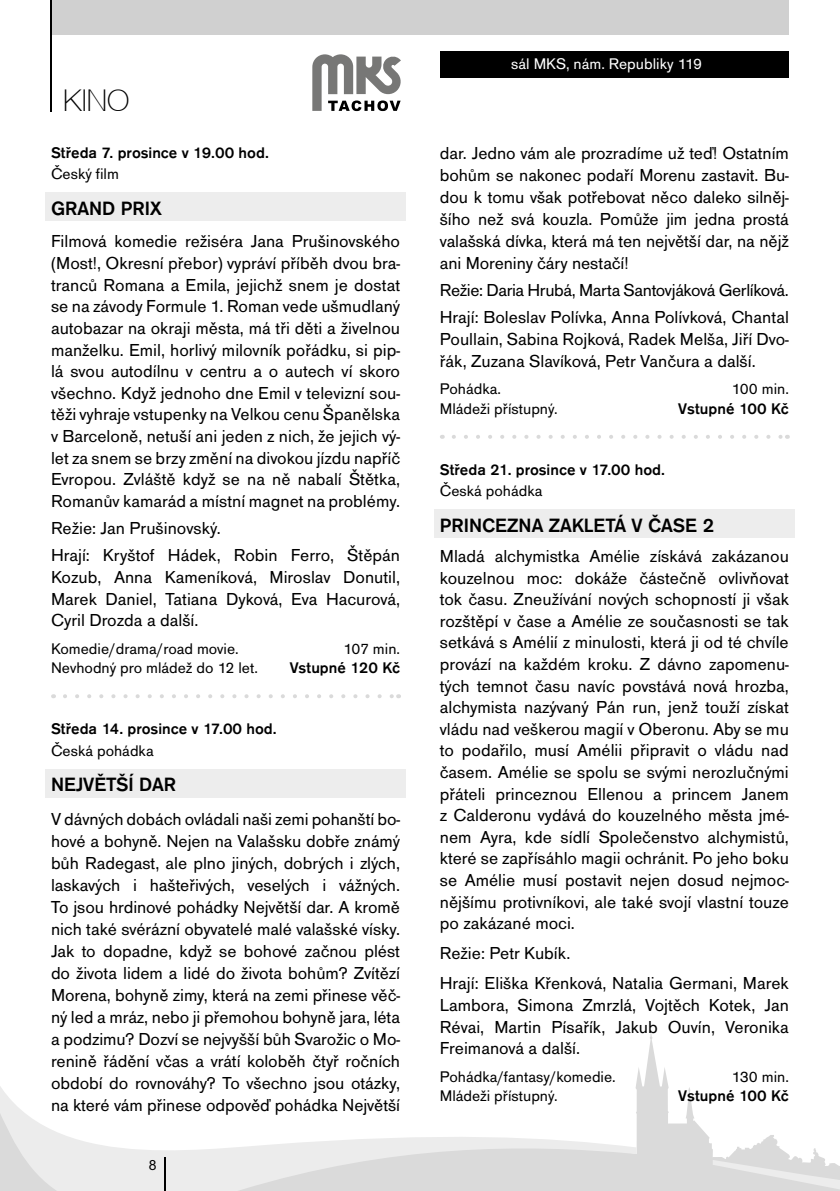
<style>
.page{position:relative;width:840px;height:1191px;background:#fff}
.page>*{position:absolute;margin:0;border:0;box-sizing:border-box;transform-origin:0 0}
.t1{font:100 30px "Helvetica Neue CE";color:#000}
.t2{font:500 20px "Accius TOT";color:#000}
.t3{font:18px/21.6px "Accius TOT";color:#000;text-align:justify}
.t4{font:16px "Accius TOT";color:#000}
.t5{font:500 16px "Accius TOT";color:#000}
.t6{font:16px "Accius TOT";color:#fff}
.t7{font:14px "Arial";color:#000}
</style>
<div class="page">
<svg style="left:636px;top:1070px;width:189px;height:121px"></svg>
<svg style="left:0;top:1086px;width:636px;height:105px"></svg>
<svg style="left:712px;top:1159px;width:127px;height:32px;background:#dedede"></svg>
<hr style="left:165px;top:1157px;width:1px;height:34px;background:#000">
<div style="left:440px;top:51px;width:348px;height:26px;background:#000"></div>
<div style="left:51px;top:0;width:737px;height:34px;background:#d0d0d0"></div>
<hr style="left:51px;top:0;width:1px;height:111px;background:#000">
<svg style="left:312px;top:54px;width:89px;height:57px"></svg>
<div style="left:45px;top:192px;width:360px;height:28px;background:#ededed"></div>
<svg style="left:65px;top:694px;width:327px;height:4px"></svg>
<div style="left:45px;top:769px;width:360px;height:28px;background:#ededed"></div>
<svg style="left:453px;top:435px;width:327px;height:4px"></svg>
<div style="left:434px;top:509px;width:360px;height:29px;background:#ededed"></div>
<h1 class="t1" style="left:63px;top:83px;width:68px">KINO</h1>
<p class="t5" style="left:51px;top:143px;width:219px">Středa 7. prosince v 19.00 hod.</p>
<p class="t4" style="left:51px;top:165px;width:69px">Český film</p>
<p class="t2" style="left:51px;top:197px;width:112px">GRAND PRIX</p>
<p class="t3" style="left:51px;top:231px;width:350px">Filmová komedie režiséra Jana Prušinovského (Most!, Okresní přebor) vypráví příběh dvou bra&shy;tranců Romana a Emila, jejichž snem je dostat se na závody Formule 1. Roman vede ušmudlaný autobazar na okraji města, má tři děti a živelnou manželku. Emil, horlivý milovník pořádku, si pip&shy;lá svou autodílnu v centru a o autech ví skoro všechno. Když jednoho dne Emil v televizní sou&shy;těži vyhraje vstupenky na Velkou cenu Španělska v Barceloně, netuší ani jeden z nich, že jejich vý&shy;let za snem se brzy změní na divokou jízdu napříč Evropou. Zvláště když se na ně nabalí Štětka, Romanův kamarád a místní magnet na problémy.</p>
<p class="t3" style="left:51px;top:515px;width:350px;line-height:27.2px">Režie: Jan Prušinovský.<br>Hrají: Kryštof Hádek, Robin Ferro, Štěpán</p>
<p class="t3" style="left:51px;top:566px;width:350px">Kozub, Anna Kameníková, Miroslav Donutil, Marek Daniel, Tatiana Dyková, Eva Hacurová, Cyril Drozda a další.</p>
<p class="t4" style="left:51px;top:639px;width:189px">Komedie/drama/road movie.</p>
<p class="t4" style="left:343px;top:639px;width:58px">107 min.</p>
<p class="t4" style="left:51px;top:659px;width:208px">Nevhodný pro mládež do 12 let.</p>
<p class="t5" style="left:289px;top:659px;width:112px">Vstupné 120 Kč</p>
<p class="t5" style="left:51px;top:720px;width:227px">Středa 14. prosince v 17.00 hod.</p>
<p class="t4" style="left:51px;top:741px;width:104px">Česká pohádka</p>
<p class="t2" style="left:51px;top:773px;width:126px">NEJVĚTŠÍ DAR</p>
<p class="t3" style="left:51px;top:808px;width:350px">V dávných dobách ovládali naši zemi pohanští bo&shy;hové a bohyně. Nejen na Valašsku dobře známý bůh Radegast, ale plno jiných, dobrých i zlých, laskavých i hašteřivých, veselých i vážných.<br>To jsou hrdinové pohádky Největší dar. A kromě nich také svérázní obyvatelé malé valašské vísky.<br>Jak to dopadne, když se bohové začnou plést do života lidem a lidé do života bohům? Zvítězí Morena, bohyně zimy, která na zemi přinese věč&shy;ný led a mráz, nebo ji přemohou bohyně jara, léta a podzimu? Dozví se nejvyšší bůh Svarožic o Mo&shy;renině řádění včas a vrátí koloběh čtyř ročních období do rovnováhy? To všechno jsou otázky, na které vám přinese odpověď pohádka Největší</p>
<p class="t7" style="left:149px;top:1155px;width:9px">8</p>
<p class="t6" style="left:511px;top:55px;width:192px">sál MKS, nám. Republiky 119</p>
<p class="t3" style="left:439px;top:142px;width:350px">dar. Jedno vám ale prozradíme už teď! Ostatním bohům se nakonec podaří Morenu zastavit. Bu&shy;dou k tomu však potřebovat něco daleko silněj&shy;šího než svá kouzla. Pomůže jim jedna prostá valašská dívka, která má ten největší dar, na nějž ani Moreniny čáry nestačí!</p>
<p class="t3" style="left:439px;top:277px;width:350px;line-height:27.2px">Režie: Daria Hrubá, Marta Santovjáková Gerlíková.<br>Hrají: Boleslav Polívka, Anna Polívková, Chantal</p>
<p class="t3" style="left:439px;top:328px;width:350px">Poullain, Sabina Rojková, Radek Melša, Jiří Dvo&shy;řák, Zuzana Slavíková, Petr Vančura a další.</p>
<p class="t4" style="left:439px;top:380px;width:63px">Pohádka.</p>
<p class="t4" style="left:731px;top:380px;width:59px">100 min.</p>
<p class="t4" style="left:439px;top:399px;width:119px">Mládeži přístupný.</p>
<p class="t5" style="left:677px;top:399px;width:112px">Vstupné 100 Kč</p>
<p class="t5" style="left:439px;top:460px;width:226px">Středa 21. prosince v 17.00 hod.</p>
<p class="t4" style="left:439px;top:482px;width:104px">Česká pohádka</p>
<p class="t2" style="left:439px;top:514px;width:276px">PRINCEZNA ZAKLETÁ V ČASE 2</p>
<p class="t3" style="left:439px;top:545px;width:350px">Mladá alchymistka Amélie získává zakázanou kouzelnou moc: dokáže částečně ovlivňovat tok času. Zneužívání nových schopností ji však rozštěpí v čase a Amélie ze současnosti se tak setkává s Amélií z minulosti, která ji od té chvíle provází na každém kroku. Z dávno zapomenu&shy;tých temnot času navíc povstává nová hrozba, alchymista nazývaný Pán run, jenž touží získat vládu nad veškerou magií v Oberonu. Aby se mu to podařilo, musí Amélii připravit o vládu nad časem. Amélie se spolu se svými nerozlučnými přáteli princeznou Ellenou a princem Janem z Calderonu vydává do kouzelného města jmé&shy;nem Ayra, kde sídlí Společenstvo alchymistů, které se zapřísáhlo magii ochránit. Po jeho boku se Amélie musí postavit nejen dosud nejmoc&shy;nějšímu protivníkovi, ale také svojí vlastní touze po zakázané moci.</p>
<p class="t3" style="left:439px;top:938px;width:350px;line-height:30px">Režie: Petr Kubík.<br>Hrají: Eliška Křenková, Natalia Germani, Marek</p>
<p class="t3" style="left:439px;top:994px;width:350px">Lambora, Simona Zmrzlá, Vojtěch Kotek, Jan Révai, Martin Písařík, Jakub Ouvín, Veronika Freimanová a další.</p>
<p class="t4" style="left:439px;top:1068px;width:177px">Pohádka/fantasy/komedie.</p>
<p class="t4" style="left:731px;top:1068px;width:59px">130 min.</p>
<p class="t4" style="left:439px;top:1087px;width:119px">Mládeži přístupný.</p>
<p class="t5" style="left:677px;top:1087px;width:112px">Vstupné 100 Kč</p>
</div>
